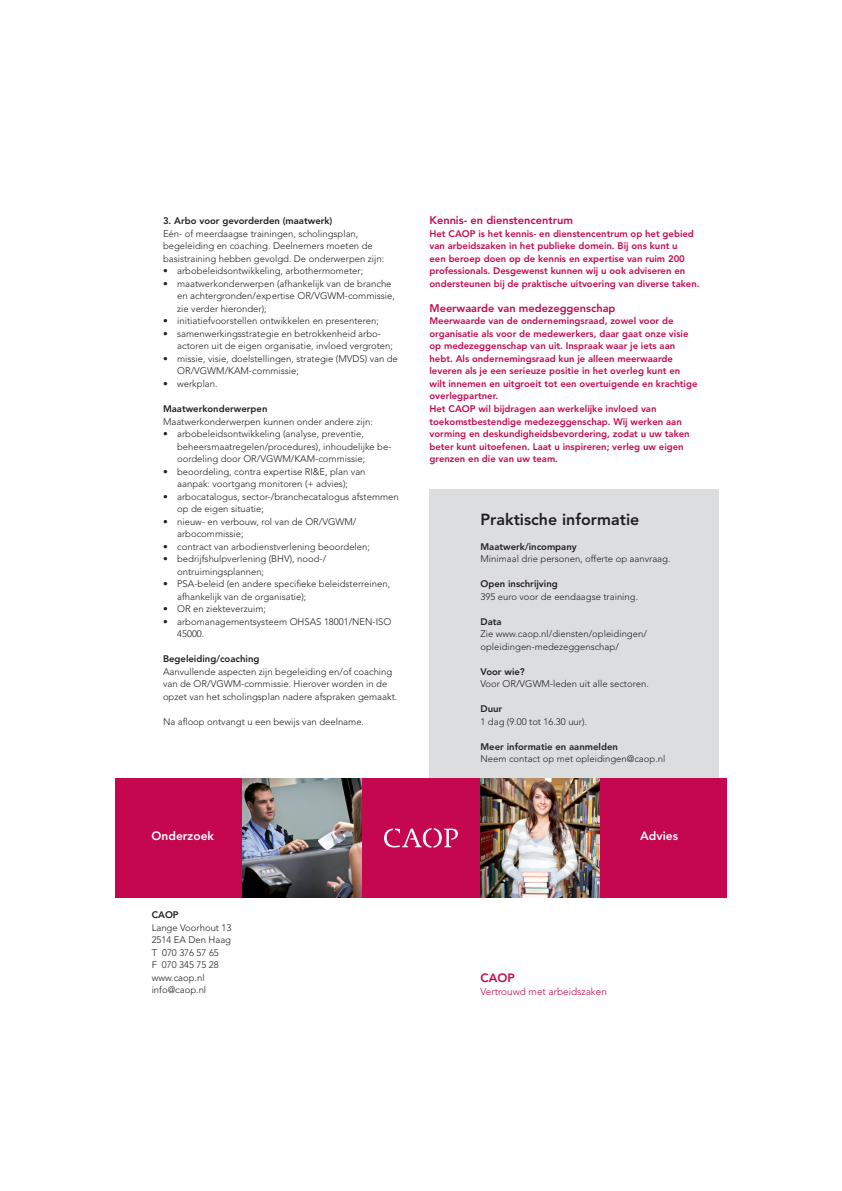
<style>
.page{position:relative;width:842px;height:1191px;background:#fff}
.page>*{position:absolute;margin:0;border:0;box-sizing:border-box;transform-origin:0 0}
.t1{font:800 16px "Avenir";color:#231f20}
.t2{font:800 12px "Avenir";color:#fff}
.t3{font:800 12px "Avenir";color:#c50750}
.t4{font:800 11px "Avenir";color:#c50750}
.t5{font:300 10px "Avenir";color:#c50750}
.t6{font:300 9.5px/12.5px "Avenir";color:#231f20}
.t7{font:800 9.5px/12.5px "Avenir";color:#c50750}
.t8{font:800 9.5px "Avenir";color:#231f20}
</style>
<div class="page">
<div style="left:429px;top:489px;width:290px;height:388px;background:#dcdddf"></div>
<div style="left:115px;top:778px;width:127px;height:119px;background:#c50750"></div>
<div style="left:361px;top:778px;width:119px;height:119px;background:#c50750"></div>
<svg style="left:384px;top:828px;width:74px;height:19px"></svg>
<div style="left:600px;top:778px;width:127px;height:119px;background:#c50750"></div>
<img style="left:480px;top:778px;width:120px;height:119px">
<img style="left:242px;top:778px;width:119px;height:119px">
<p class="t8" style="left:163px;top:215px;width:171px">3. Arbo voor gevorderden (maatwerk)</p>
<p class="t6" style="left:163px;top:227px;width:223px">Eén- of meerdaagse trainingen, scholingsplan, begeleiding en coaching. Deelnemers moeten de basistraining hebben gevolgd. De onderwerpen zijn:</p>
<p class="t6" style="left:163px;top:265px;width:202px">• arbobeleidsontwikkeling, arbothermometer;</p>
<p class="t6" style="left:177px;top:277px;width:219px;text-indent:-14px">• maatwerkonderwerpen (afhankelijk van de branche en achtergronden/expertise OR/VGWM-commissie, zie verder hieronder);</p>
<p class="t6" style="left:163px;top:315px;width:217px">• initiatiefvoorstellen ontwikkelen en presenteren;</p>
<p class="t6" style="left:177px;top:327px;width:217px;text-indent:-14px">• samenwerkingsstrategie en betrokkenheid arbo&shy;actoren uit de eigen organisatie, invloed vergroten;</p>
<p class="t6" style="left:177px;top:352px;width:222px;text-indent:-14px">• missie, visie, doelstellingen, strategie (MVDS) van de<br>OR/VGWM/KAM-commissie;</p>
<p class="t6" style="left:163px;top:377px;width:56px">• werkplan.</p>
<p class="t8" style="left:163px;top:403px;width:106px">Maatwerkonderwerpen</p>
<p class="t6" style="left:163px;top:415px;width:211px">Maatwerkonderwerpen kunnen onder andere zijn:</p>
<p class="t6" style="left:177px;top:427px;width:216px;text-indent:-14px">• arbobeleidsontwikkeling (analyse, preventie, beheersmaatregelen/procedures), inhoudelijke be&shy;oordeling door OR/VGWM/KAM-commissie;</p>
<p class="t6" style="left:163px;top:465px;width:204px;text-align:center">• beoordeling, contra expertise RI&amp;E, plan van aanpak: voortgang monitoren (+ advies);</p>
<p class="t6" style="left:177px;top:490px;width:223px;text-indent:-14px">• arbocatalogus, sector-/branchecatalogus afstemmen op de eigen situatie;</p>
<p class="t6" style="left:177px;top:515px;width:181px;text-indent:-14px">• nieuw- en verbouw, rol van de OR/VGWM/ arbocommissie;</p>
<p class="t6" style="left:163px;top:540px;width:208px">• contract van arbodienstverlening beoordelen;</p>
<p class="t6" style="left:177px;top:552px;width:151px;text-indent:-14px">• bedrijfshulpverlening (BHV), nood-/ ontruimingsplannen;</p>
<p class="t6" style="left:177px;top:577px;width:214px;text-indent:-14px">• PSA-beleid (en andere specifieke beleidsterreinen, afhankelijk van de organisatie);</p>
<p class="t6" style="left:163px;top:602px;width:104px">• OR en ziekteverzuim;</p>
<p class="t6" style="left:177px;top:615px;width:216px;text-indent:-14px">• arbomanagementsysteem OHSAS 18001/NEN-ISO<br>45000.</p>
<p class="t8" style="left:163px;top:653px;width:98px">Begeleiding/coaching</p>
<p class="t6" style="left:163px;top:665px;width:236px">Aanvullende aspecten zijn begeleiding en/of coaching van de OR/VGWM-commissie. Hierover worden in de opzet van het scholingsplan nadere afspraken gemaakt.</p>
<p class="t6" style="left:163px;top:715px;width:203px">Na afloop ontvangt u een bewijs van deelname.</p>
<p class="t4" style="left:429px;top:214px;width:145px">Kennis- en dienstencentrum</p>
<p class="t7" style="left:429px;top:227px;width:272px">Het CAOP is het kennis- en dienstencentrum op het gebied van arbeidszaken in het publieke domein. Bij ons kunt u<br>een beroep doen op de kennis en expertise van ruim 200 professionals. Desgewenst kunnen wij u ook adviseren en ondersteunen bij de praktische uitvoering van diverse taken.</p>
<p class="t4" style="left:429px;top:302px;width:188px">Meerwaarde van medezeggenschap</p>
<p class="t7" style="left:429px;top:315px;width:269px">Meerwaarde van de ondernemingsraad, zowel voor de organisatie als voor de medewerkers, daar gaat onze visie op medezeggenschap van uit. Inspraak waar je iets aan hebt. Als ondernemingsraad kun je alleen meerwaarde leveren als je een serieuze positie in het overleg kunt en wilt innemen en uitgroeit tot een overtuigende en krachtige overlegpartner.<br>Het CAOP wil bijdragen aan werkelijke invloed van toekomstbestendige medezeggenschap. Wij werken aan vorming en deskundigheidsbevordering, zodat u uw taken beter kunt uitoefenen. Laat u inspireren; verleg uw eigen grenzen en die van uw team.</p>
<h1 class="t1" style="left:480px;top:509px;width:160px">Praktische informatie</h1>
<p class="t8" style="left:480px;top:540px;width:98px">Maatwerk/incompany</p>
<p class="t6" style="left:480px;top:552px;width:191px">Minimaal drie personen, offerte op aanvraag.</p>
<p class="t8" style="left:480px;top:578px;width:79px">Open inschrijving</p>
<p class="t6" style="left:480px;top:590px;width:159px">395 euro voor de eendaagse training.</p>
<p class="t8" style="left:480px;top:615px;width:23px">Data</p>
<p class="t6" style="left:480px;top:627px;width:168px">Zie www.caop.nl/diensten/opleidingen/ opleidingen-medezeggenschap/</p>
<p class="t8" style="left:480px;top:665px;width:46px">Voor wie?</p>
<p class="t6" style="left:480px;top:677px;width:170px">Voor OR/VGWM-leden uit alle sectoren.</p>
<p class="t8" style="left:480px;top:703px;width:23px">Duur</p>
<p class="t6" style="left:480px;top:715px;width:108px">1 dag (9.00 tot 16.30 uur).</p>
<p class="t8" style="left:480px;top:740px;width:139px">Meer informatie en aanmelden</p>
<p class="t6" style="left:480px;top:752px;width:186px">Neem contact op met opleidingen@caop.nl</p>
<p class="t2" style="left:152px;top:828px;width:64px">Onderzoek</p>
<p class="t2" style="left:640px;top:828px;width:39px">Advies</p>
<p class="t8" style="left:152px;top:909px;width:29px">CAOP</p>
<p class="t6" style="left:152px;top:921px;width:81px">Lange Voorhout 13<br>2514 EA Den Haag<br>T 070 376 57 65<br>F 070 345 75 28 www.caop.nl info@caop.nl</p>
<p class="t3" style="left:480px;top:971px;width:36px">CAOP</p>
<p class="t5" style="left:480px;top:985px;width:128px">Vertrouwd met arbeidszaken</p>
</div>
